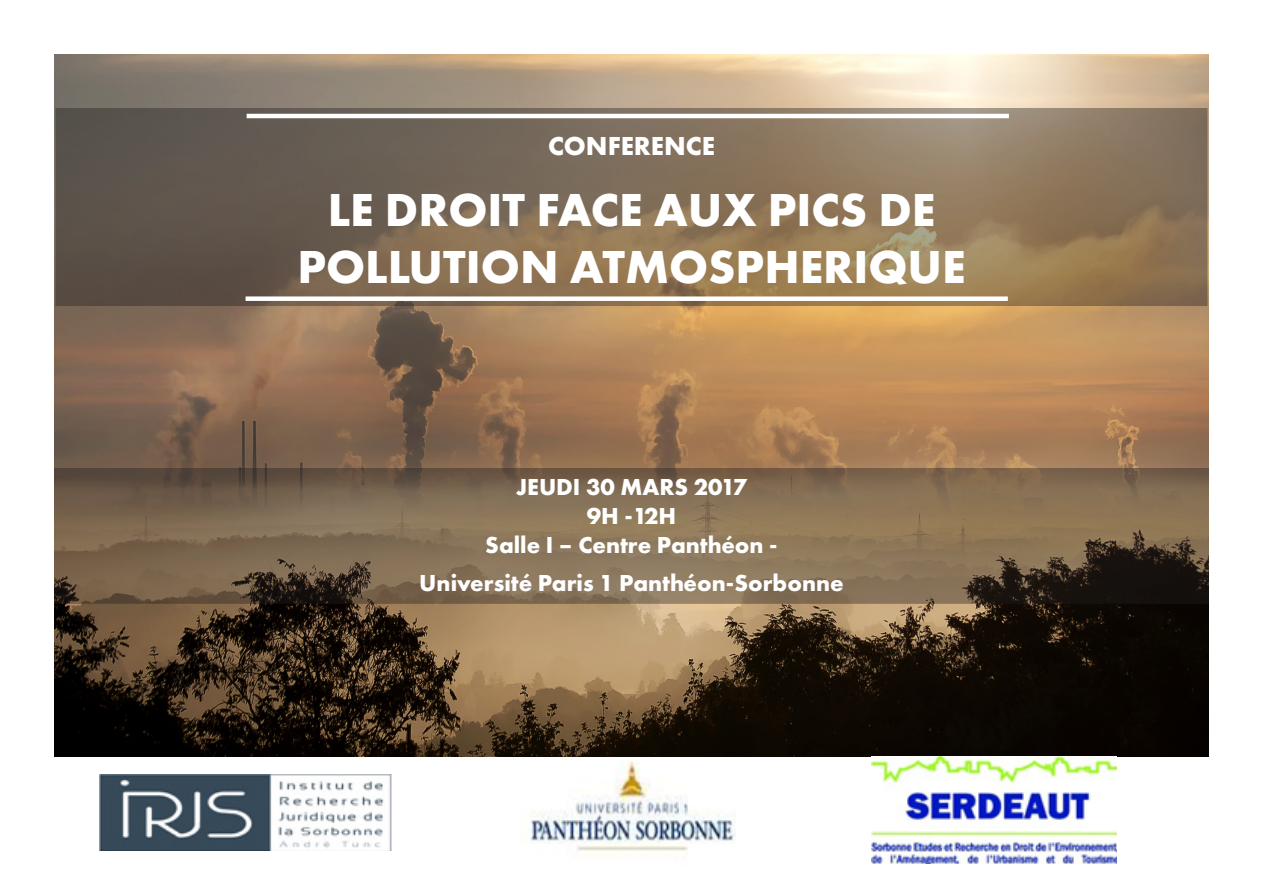
<style>
.page{position:relative;width:1263px;height:893px;background:#fff}
.page>*{position:absolute;margin:0;border:0;box-sizing:border-box;transform-origin:0 0}
.t1{font:700 48px "Futura PT";color:#fff}
.t2{font:700 27px "Futura PT";color:#fff}
.t3{font:700 24px "Futura PT";color:#fff}
</style>
<div class="page">
<img style="left:54px;top:54px;width:1155px;height:702px">
<img style="left:100px;top:774px;width:291px;height:76px">
<img style="left:526px;top:760px;width:210px;height:95px">
<img style="left:872px;top:757px;width:244px;height:106px">
<svg style="left:57px;top:471px;width:1149px;height:130px;background:#7a664e"></svg>
<div style="left:54px;top:468px;width:1155px;height:136px;border:2px solid #231f20"></div>
<svg style="left:59px;top:111px;width:1145px;height:192px;background:#806d56"></svg>
<div style="left:56px;top:108px;width:1151px;height:198px;border:2px solid #231f20"></div>
<hr style="left:247px;top:114px;width:762px;height:4px;background:#fff">
<div style="left:246px;top:296px;width:762px;height:5px;background:#fff"></div>
<p class="t2" style="left:548px;top:129px;width:168px">CONFERENCE</p>
<p class="t1" style="left:328px;top:179px;width:609px">LE DROIT FACE AUX PICS DE</p>
<p class="t1" style="left:297px;top:236px;width:670px">POLLUTION ATMOSPHERIQUE</p>
<p class="t3" style="left:516px;top:472px;width:232px">JEUDI 30 MARS 2017</p>
<p class="t3" style="left:587px;top:501px;width:91px">9H -12H</p>
<p class="t3" style="left:485px;top:529px;width:294px">Salle I – Centre Panthéon -</p>
<p class="t3" style="left:419px;top:567px;width:426px">Université Paris 1 Panthéon-Sorbonne</p>
</div>
